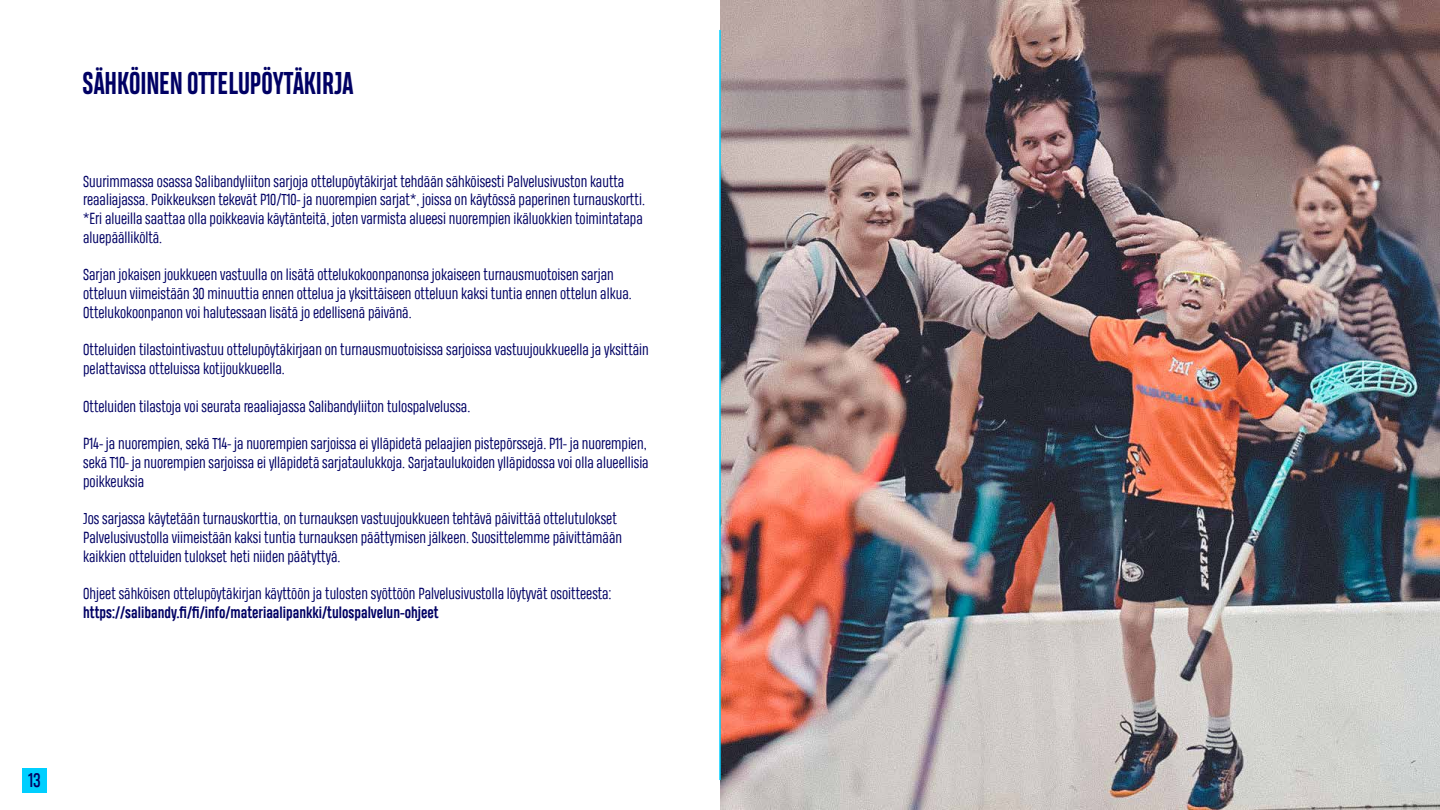
<style>
.page{position:relative;width:1440px;height:810px;background:#fff}
.page>*{position:absolute;margin:0;border:0;box-sizing:border-box;transform-origin:0 0}
.t1{font:700 30px "Heading Pro Compressed";color:#000064}
.t2{font:18.6px "Heading Pro";color:#000064}
.t3{font:15px/18.8px "Heading Pro";color:#000064}
.t4{font:700 15px "Heading Pro";color:#000064}
</style>
<div class="page">
<img style="left:720px;top:0;width:720px;height:809px">
<div style="left:22px;top:768px;width:25px;height:24px;background:#00cfff"></div>
<hr style="left:719px;top:30px;width:2px;height:750px;background:#00cfff">
<h1 class="t1" style="left:82px;top:65px;width:272px">SÄHKÖINEN OTTELUPÖYTÄKIRJA</h1>
<p class="t3" style="left:83px;top:172px;width:563px">Suurimmassa osassa Salibandyliiton sarjoja ottelupöytäkirjat tehdään sähköisesti Palvelusivuston kautta reaaliajassa. Poikkeuksen tekevät P10/T10- ja nuorempien sarjat*, joissa on käytössä paperinen turnauskortti. *Eri alueilla saattaa olla poikkeavia käytänteitä, joten varmista alueesi nuorempien ikäluokkien toimintatapa aluepäälliköltä.</p>
<p class="t3" style="left:83px;top:266px;width:550px">Sarjan jokaisen joukkueen vastuulla on lisätä ottelukokoonpanonsa jokaiseen turnausmuotoisen sarjan otteluun viimeistään 30 minuuttia ennen ottelua ja yksittäiseen otteluun kaksi tuntia ennen ottelun alkua.<br>Ottelukokoonpanon voi halutessaan lisätä jo edellisenä päivänä.</p>
<p class="t3" style="left:83px;top:341px;width:567px">Otteluiden tilastointivastuu ottelupöytäkirjaan on turnausmuotoisissa sarjoissa vastuujoukkueella ja yksittäin pelattavissa otteluissa kotijoukkueella.</p>
<p class="t3" style="left:83px;top:397px;width:389px">Otteluiden tilastoja voi seurata reaaliajassa Salibandyliiton tulospalvelussa.</p>
<p class="t3" style="left:83px;top:435px;width:567px">P14- ja nuorempien, sekä T14- ja nuorempien sarjoissa ei ylläpidetä pelaajien pistepörssejä. P11- ja nuorempien, sekä T10- ja nuorempien sarjoissa ei ylläpidetä sarjataulukkoja. Sarjataulukoiden ylläpidossa voi olla alueellisia poikkeuksia</p>
<p class="t3" style="left:83px;top:510px;width:540px">Jos sarjassa käytetään turnauskorttia, on turnauksen vastuujoukkueen tehtävä päivittää ottelutulokset<br>Palvelusivustolla viimeistään kaksi tuntia turnauksen päättymisen jälkeen. Suosittelemme päivittämään kaikkien otteluiden tulokset heti niiden päätyttyä.</p>
<p class="t3" style="left:83px;top:585px;width:529px">Ohjeet sähköisen ottelupöytäkirjan käyttöön ja tulosten syöttöön Palvelusivustolla löytyvät osoitteesta:</p>
<p class="t4" style="left:83px;top:603px;width:357px">https://salibandy.fi/fi/info/materiaalipankki/tulospalvelun-ohjeet</p>
<p class="t2" style="left:28px;top:769px;width:14px">13</p>
</div>
